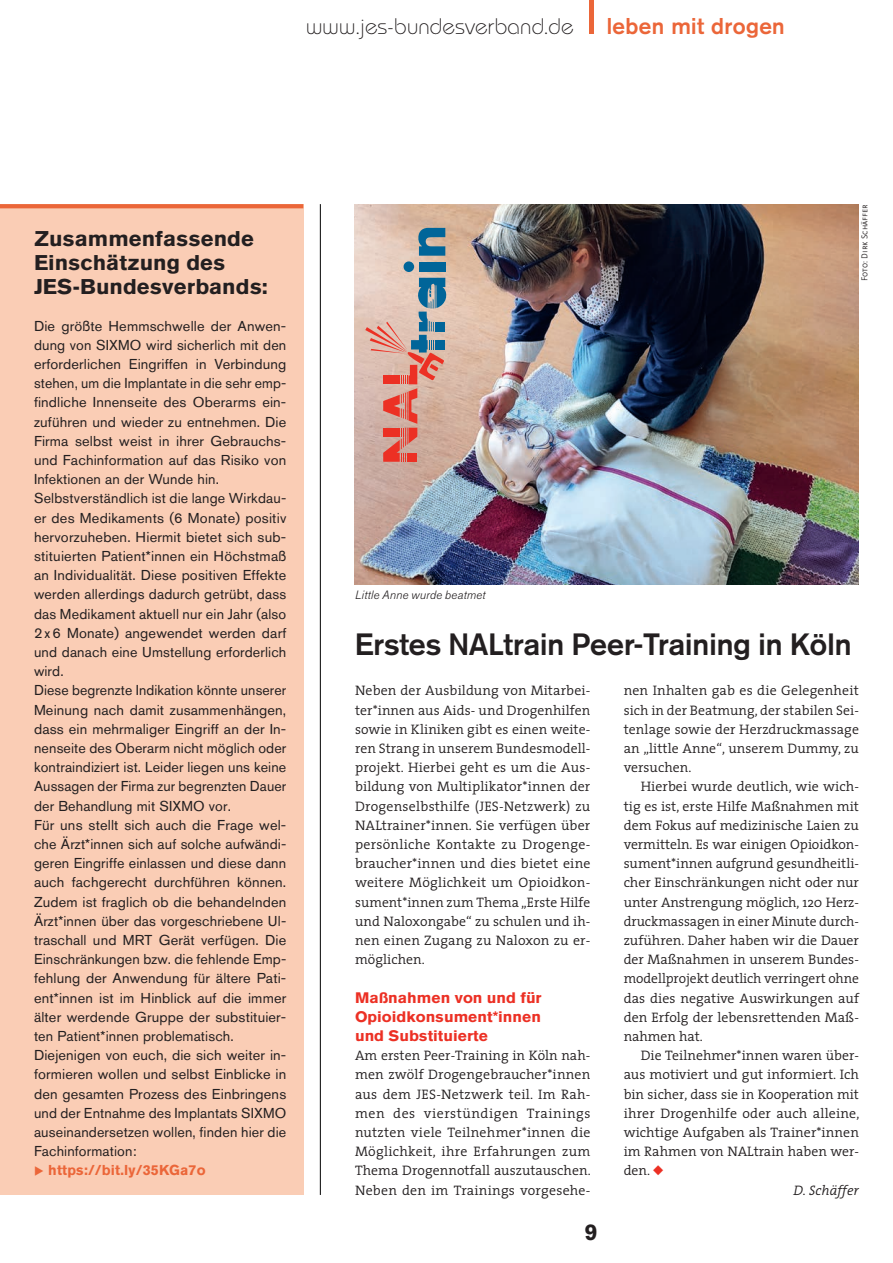
<style>
.page{position:relative;width:893px;height:1263px;background:#fff}
.page>*{position:absolute;margin:0;border:0;box-sizing:border-box;transform-origin:0 0}
.t1{font:700 30.3px "Akzidenz Grotesk";color:#231f20}
.t2{font:300 22.5px "Bauhaus";letter-spacing:.01em;color:#231f20}
.t3{font:700 22.5px "Akzidenz Grotesk";letter-spacing:.015em;color:#eb6639}
.t4{font:900 22.5px "Akzidenz Grotesk";color:#231f20}
.t5{font:900 21px/24px "Akzidenz Grotesk";color:#231f20;scale:1.05 1}
.t6{font:900 15px/19.2px "Akzidenz Grotesk";color:#ec3024;text-align:justify;scale:1.05 1}
.t7{font:14.25px/19.2px "Akzidenz Grotesk BQ";letter-spacing:.01em;color:#231f20}
.t8{font:700 14.25px "Akzidenz Grotesk BQ";letter-spacing:.01em;color:#eb6639}
.t9{font:300 13.8px/19.2px "The Serif";letter-spacing:.005em;color:#231f20;text-align:justify}
.t10{font:italic 300 13.8px "The Serif";letter-spacing:.005em;color:#231f20}
.t11{font:italic 300 12px "Akzidenz Grotesk BQ";letter-spacing:.01em;color:#231f20}
.t12{font:300 9px "Strada SC";letter-spacing:.005em;color:#231f20}
.s1{color:#ec3024}
</style>
<div class="page">
<hr style="left:589px;top:0;width:4px;height:34px;background:#eb6639">
<div style="left:0;top:204px;width:303px;height:991px;background:#facdb5"></div>
<img style="left:354px;top:204px;width:505px;height:381px">
<svg style="left:418px;top:228px;width:27px;height:28px"></svg>
<div style="left:419px;top:262px;width:26px;height:9px;background:#006599"></div>
<div style="left:403px;top:261px;width:11px;height:11px;background:#006599;border-radius:50%"></div>
<svg style="left:365px;top:278px;width:82px;height:184px;background:#c99f97"></svg>
<svg style="left:0;top:204px;width:303px;height:4px"></svg>
<hr style="left:320px;top:204px;width:1px;height:991px;background:#000001">
<h2 class="t2" style="left:306px;top:13px;width:269px">www.jes-bundesverband.de</h2>
<h2 class="t3" style="left:607px;top:13px;width:180px">leben mit drogen</h2>
<h3 class="t5" style="left:34px;top:226px;width:224px">Zusammenfassende<br>Einschätzung des<br>JES-Bundesverbands:</h3>
<p class="t7" style="left:34px;top:316px;width:254px">Die größte Hemmschwelle der Anwen&shy;dung von SIXMO wird sicherlich mit den erforderlichen Eingriffen in Verbindung stehen, um die Implantate in die sehr emp&shy;findliche Innenseite des Oberarms ein&shy;zuführen und wieder zu entnehmen. Die Firma selbst weist in ihrer Gebrauchs&shy;und Fachinformation auf das Risiko von Infektionen an der Wunde hin.<br>Selbstverständlich ist die lange Wirkdau&shy;er des Medikaments (6 Monate) positiv hervorzuheben. Hiermit bietet sich sub&shy;stituierten Patient*innen ein Höchstmaß an Individualität. Diese positiven Effekte werden allerdings dadurch getrübt, dass das Medikament aktuell nur ein Jahr (also 2x6 Monate) angewendet werden darf und danach eine Umstellung erforderlich wird.<br>Diese begrenzte Indikation könnte unserer Meinung nach damit zusammenhängen, dass ein mehrmaliger Eingriff an der In&shy;nenseite des Oberarm nicht möglich oder kontraindiziert ist. Leider liegen uns keine Aussagen der Firma zur begrenzten Dauer der Behandlung mit SIXMO vor.<br>Für uns stellt sich auch die Frage wel&shy;che Ärzt*innen sich auf solche aufwändi&shy;geren Eingriffe einlassen und diese dann auch fachgerecht durchführen können.<br>Zudem ist fraglich ob die behandelnden Ärzt*innen über das vorgeschriebene Ul&shy;traschall und MRT Gerät verfügen. Die Einschränkungen bzw. die fehlende Emp&shy;fehlung der Anwendung für ältere Pati&shy;ent*innen ist im Hinblick auf die immer älter werdende Gruppe der substituier&shy;ten Patient*innen problematisch.<br>Diejenigen von euch, die sich weiter in&shy;formieren wollen und selbst Einblicke in den gesamten Prozess des Einbringens und der Entnahme des Implantats SIXMO auseinandersetzen wollen, finden hier die Fachinformation:</p>
<p class="t8" style="left:34px;top:1162px;width:173px">◆ https://bit.ly/35KGa7o</p>
<p class="t12" style="left:860px;top:281px;width:79px;rotate:-90deg">Foto: Dirk Schäffer</p>
<p class="t11" style="left:355px;top:588px;width:132px">Little Anne wurde beatmet</p>
<h1 class="t1" style="left:355px;top:626px;width:498px">Erstes NALtrain Peer-Training in Köln</h1>
<p class="t9" style="left:355px;top:681px;width:237px">Neben der Ausbildung von Mitarbei&shy;ter*innen aus Aids- und Drogenhilfen sowie in Kliniken gibt es einen weite&shy;ren Strang in unserem Bundesmodell&shy;projekt. Hierbei geht es um die Aus&shy;bildung von Multiplikator*innen der Drogenselbsthilfe (JES-Netzwerk) zu NALtrainer*innen. Sie verfügen über persönliche Kontakte zu Drogenge&shy;braucher*innen und dies bietet eine weitere Möglichkeit um Opioidkon&shy;sument*innen zum Thema „Erste Hilfe und Naloxongabe“ zu schulen und ih&shy;nen einen Zugang zu Naloxon zu er&shy;möglichen.</p>
<p class="t6" style="left:355px;top:988px;width:179px">Maßnahmen von und für Opioidkonsument*innen und Substituierte</p>
<p class="t9" style="left:355px;top:1045px;width:237px">Am ersten Peer-Training in Köln nah&shy;men zwölf Drogengebraucher*innen aus dem JES-Netzwerk teil. Im Rah&shy;men des vierstündigen Trainings nutzten viele Teilnehmer*innen die Möglichkeit, ihre Erfahrungen zum Thema Drogennotfall auszutauschen.<br>Neben den im Trainings vorgesehe-</p>
<h2 class="t4" style="left:585px;top:1218px;width:14px">9</h2>
<p class="t9" style="left:624px;top:681px;width:237px">nen Inhalten gab es die Gelegenheit sich in der Beatmung, der stabilen Sei&shy;tenlage sowie der Herzdruckmassage an „little Anne“, unserem Dummy, zu versuchen.</p>
<p class="t9" style="left:624px;top:777px;width:237px;text-indent:17px">Hierbei wurde deutlich, wie wich&shy;tig es ist, erste Hilfe Maßnahmen mit dem Fokus auf medizinische Laien zu vermitteln. Es war einigen Opioidkon&shy;sument*innen aufgrund gesundheitli&shy;cher Einschränkungen nicht oder nur unter Anstrengung möglich, 120 Herz&shy;druckmassagen in einer Minute durch&shy;zuführen. Daher haben wir die Dauer der Maßnahmen in unserem Bundes&shy;modellprojekt deutlich verringert ohne das dies negative Auswirkungen auf den Erfolg der lebensrettenden Maß&shy;nahmen hat.</p>
<p class="t9" style="left:641px;top:1045px;width:220px">Die Teilnehmer*innen waren über-</p>
<p class="t9" style="left:624px;top:1065px;width:237px">aus motiviert und gut informiert. Ich</p>
<p class="t9" style="left:624px;top:1084px;width:237px">bin sicher, dass sie in Kooperation mit</p>
<p class="t9" style="left:624px;top:1103px;width:237px">ihrer Drogenhilfe oder auch alleine,</p>
<p class="t9" style="left:624px;top:1122px;width:237px">wichtige Aufgaben als Trainer*innen</p>
<p class="t9" style="left:624px;top:1141px;width:237px">im Rahmen von NALtrain haben wer-</p>
<p class="t9" style="left:624px;top:1161px;width:42px">den. <span class="s1">◆</span></p>
<p class="t10" style="left:793px;top:1178px;width:67px">D. Schäffer</p>
</div>
